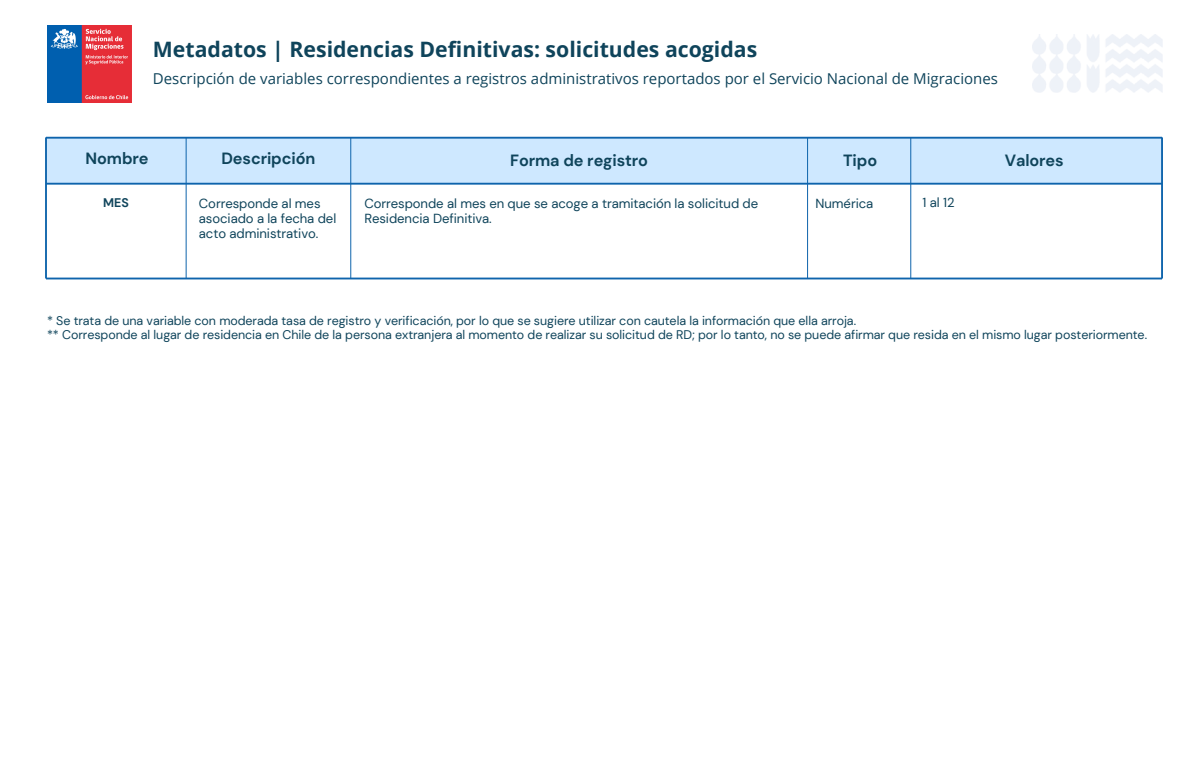
<style>
.page{position:relative;width:1204px;height:765px;background:#fff}
.page>*{position:absolute;margin:0;border:0;box-sizing:border-box;transform-origin:0 0}
.t1{font:700 21.25px "Open Sans";color:#0f445b}
.t2{font:700 16.25px "DM Sans";letter-spacing:-.005em;color:#0f445b}
.t3{font:15px "Open Sans";color:#0f445b}
.t4{font:13.12px/15px "DM Sans";letter-spacing:-.005em;color:#0f445b}
.t5{font:12.5px "DM Sans";letter-spacing:-.005em;color:#0f445b}
.t6{font:700 12.5px "DM Sans";color:#0f445b}
</style>
<div class="page">
<div style="left:46px;top:138px;width:1116px;height:46px;background:#cee8ff"></div>
<hr style="left:46px;top:137px;width:1116px;height:2px;background:#0e64ac">
<hr style="left:46px;top:183px;width:1116px;height:2px;background:#0e64ac">
<hr style="left:45px;top:137px;width:2px;height:142px;background:#0e64ac">
<hr style="left:1161px;top:137px;width:2px;height:142px;background:#0e64ac">
<hr style="left:910px;top:137px;width:1px;height:142px;background:#0e64ac">
<hr style="left:350px;top:137px;width:1px;height:142px;background:#0e64ac">
<hr style="left:186px;top:138px;width:1px;height:141px;background:#0e64ac">
<hr style="left:46px;top:278px;width:1116px;height:1px;background:#0e64ac">
<hr style="left:807px;top:138px;width:1px;height:141px;background:#0e64ac">
<img style="left:47px;top:25px;width:84px;height:77px">
<p class="t1" style="left:153px;top:35px;width:606px">Metadatos | Residencias Definitivas: solicitudes acogidas</p>
<p class="t3" style="left:153px;top:68px;width:846px">Descripción de variables correspondientes a registros administrativos reportados por el Servicio Nacional de Migraciones</p>
<h2 class="t2" style="left:86px;top:148px;width:65px">Nombre</h2>
<p class="t2" style="left:221px;top:148px;width:95px">Descripción</p>
<p class="t2" style="left:510px;top:150px;width:139px">Forma de registro</p>
<h1 class="t2" style="left:843px;top:150px;width:36px">Tipo</h1>
<h1 class="t2" style="left:1004px;top:150px;width:60px">Valores</h1>
<h1 class="t6" style="left:103px;top:195px;width:27px">MES</h1>
<h1 class="t4" style="left:199px;top:196px;width:139px">Corresponde al mes asociado a la fecha del acto administrativo.</h1>
<h1 class="t4" style="left:364px;top:196px;width:395px">Corresponde al mes en que se acoge a tramitación la solicitud de<br>Residencia Definitiva.</h1>
<p class="t4" style="left:815px;top:196px;width:59px">Numérica</p>
<p class="t4" style="left:922px;top:195px;width:34px">1 al 12</p>
<p class="t5" style="left:47px;top:313px;width:810px">* Se trata de una variable con moderada tasa de registro y verificación, por lo que se sugiere utilizar con cautela la información que ella arroja.</p>
<p class="t5" style="left:47px;top:327px;width:1101px">** Corresponde al lugar de residencia en Chile de la persona extranjera al momento de realizar su solicitud de RD; por lo tanto, no se puede afirmar que resida en el mismo lugar posteriormente.</p>
</div>
